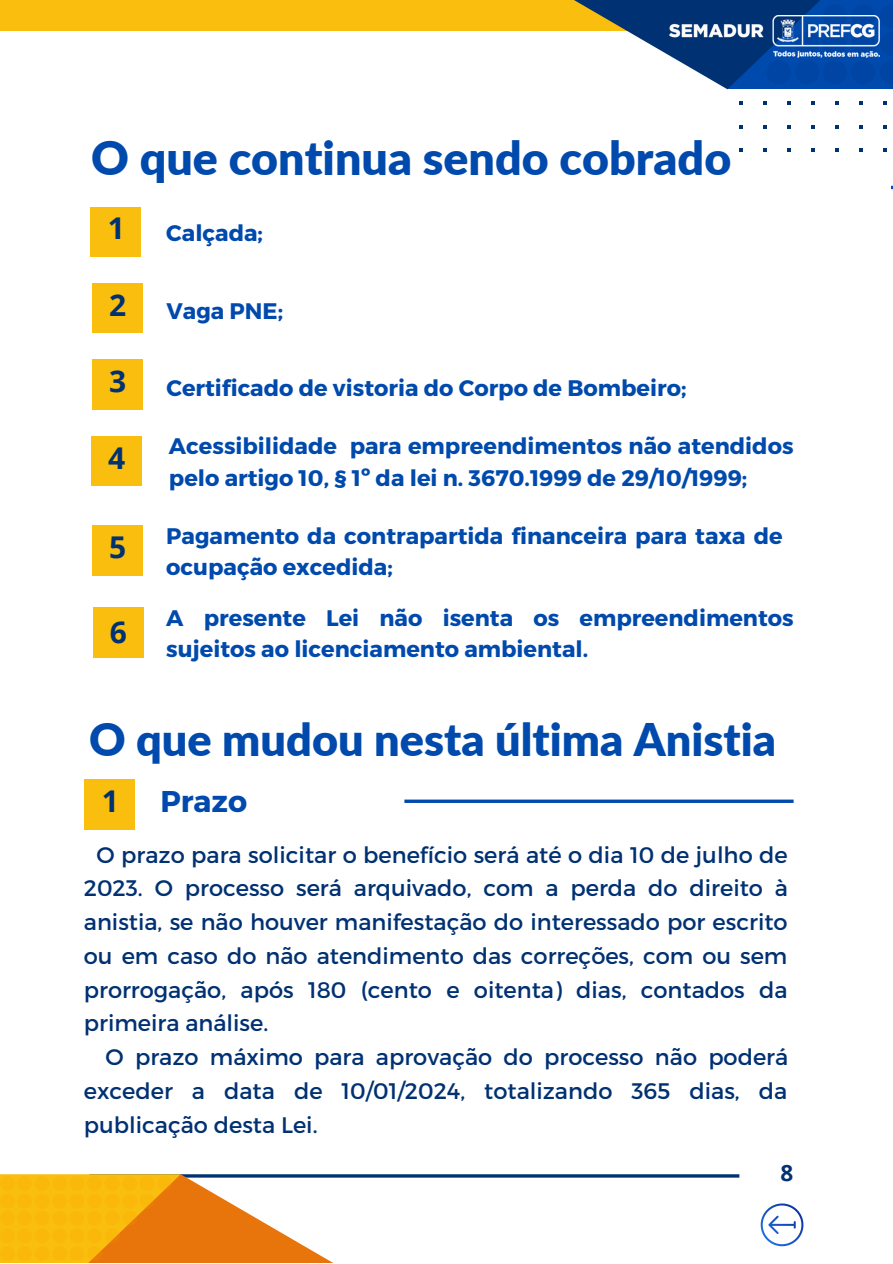
<style>
.page{position:relative;width:893px;height:1264px;background:#fff}
.page>*{position:absolute;margin:0;border:0;box-sizing:border-box;transform-origin:0 0}
.t1{font:900 46.5px "Lato";color:#004aad}
.t2{font:900 45px "Lato";color:#004aad}
.t3{font:700 30px "Open Sans";color:#003172}
.t4{font:700 30px "Montserrat";color:#004aad}
.t5{font:22.5px/33.8px "Montserrat";color:#003172;text-align:justify}
.t6{font:700 22.5px/31.5px "Montserrat";color:#004aad}
.t7{font:700 22.5px "Open Sans";color:#003172}
</style>
<div class="page">
<div style="left:91px;top:436px;width:50px;height:49px;background:#fabe0e"></div>
<div style="left:92px;top:525px;width:50px;height:50px;background:#fabe0e"></div>
<hr style="left:89px;top:1174px;width:650px;height:3px;background:#003172">
<div style="left:0;top:0;width:699px;height:31px;background:#fabe0e"></div>
<svg style="left:574px;top:0;width:153px;height:89px"></svg>
<svg style="left:727px;top:0;width:165px;height:89px;background:#003e92"></svg>
<svg style="left:766px;top:4px;width:126px;height:80px;background:#0145a2"></svg>
<img style="left:669px;top:15px;width:210px;height:43px">
<svg style="left:760px;top:1203px;width:43px;height:43px"></svg>
<svg style="left:739px;top:148px;width:3px;height:4px"></svg>
<svg style="left:763px;top:148px;width:3px;height:4px"></svg>
<svg style="left:787px;top:148px;width:3px;height:4px"></svg>
<svg style="left:811px;top:148px;width:3px;height:4px"></svg>
<svg style="left:835px;top:148px;width:3px;height:4px"></svg>
<svg style="left:859px;top:148px;width:3px;height:4px"></svg>
<svg style="left:883px;top:148px;width:3px;height:4px"></svg>
<div style="left:85px;top:779px;width:50px;height:50px;background:#fabe0e"></div>
<svg style="left:404px;top:799px;width:389px;height:4px;background:#2765b9"></svg>
<div style="left:93px;top:607px;width:50px;height:50px;background:#fabe0e"></div>
<div style="left:91px;top:207px;width:50px;height:49px;background:#fabe0e"></div>
<div style="left:92px;top:283px;width:50px;height:50px;background:#fabe0e"></div>
<div style="left:92px;top:360px;width:50px;height:49px;background:#fabe0e"></div>
<svg style="left:180px;top:1174px;width:237px;height:88px"></svg>
<svg style="left:0;top:1174px;width:180px;height:88px"></svg>
<svg style="left:0;top:1175px;width:172px;height:85px;background:#f6ab0b"></svg>
<h1 class="t1" style="left:91px;top:129px;width:641px">O que continua sendo cobrado</h1>
<h3 class="t3" style="left:108px;top:207px;width:19px">1</h3>
<p class="t6" style="left:166px;top:216px;width:98px">Calçada;</p>
<h3 class="t3" style="left:109px;top:284px;width:19px">2</h3>
<p class="t6" style="left:166px;top:293px;width:118px">Vaga PNE;</p>
<h3 class="t3" style="left:109px;top:360px;width:19px">3</h3>
<h3 class="t3" style="left:108px;top:436px;width:19px">4</h3>
<h3 class="t3" style="left:109px;top:526px;width:19px">5</h3>
<h3 class="t3" style="left:110px;top:611px;width:19px">6</h3>
<p class="t6" style="left:166px;top:371px;width:521px">Certificado de vistoria do Corpo de Bombeiro;</p>
<p class="t6" style="left:169px;top:429px;width:626px">Acessibilidade para empreendimentos não atendidos pelo artigo 10, § 1º da lei n. 3670.1999 de 29/10/1999;</p>
<p class="t6" style="left:166px;top:519px;width:618px">Pagamento da contrapartida financeira para taxa de ocupação excedida;</p>
<p class="t6" style="left:166px;top:600px;width:628px">A presente Lei não isenta os empreendimentos sujeitos ao licenciamento ambiental.</p>
<h2 class="t2" style="left:89px;top:712px;width:688px">O que mudou nesta última Anistia</h2>
<h3 class="t3" style="left:102px;top:780px;width:19px">1</h3>
<h3 class="t4" style="left:160px;top:781px;width:88px">Prazo</h3>
<p class="t5" style="left:84px;top:836px;width:705px;text-indent:13px">O prazo para solicitar o benefício será até o dia 10 de julho de 2023. O processo será arquivado, com a perda do direito à anistia, se não houver manifestação do interessado por escrito ou em caso do não atendimento das correções, com ou sem prorrogação, após 180 (cento e oitenta) dias, contados da primeira análise.</p>
<p class="t5" style="left:84px;top:1039px;width:706px;text-indent:22px">O prazo máximo para aprovação do processo não poderá exceder a data de 10/01/2024, totalizando 365 dias, da publicação desta Lei.</p>
<p class="t7" style="left:780px;top:1156px;width:14px">8</p>
</div>
